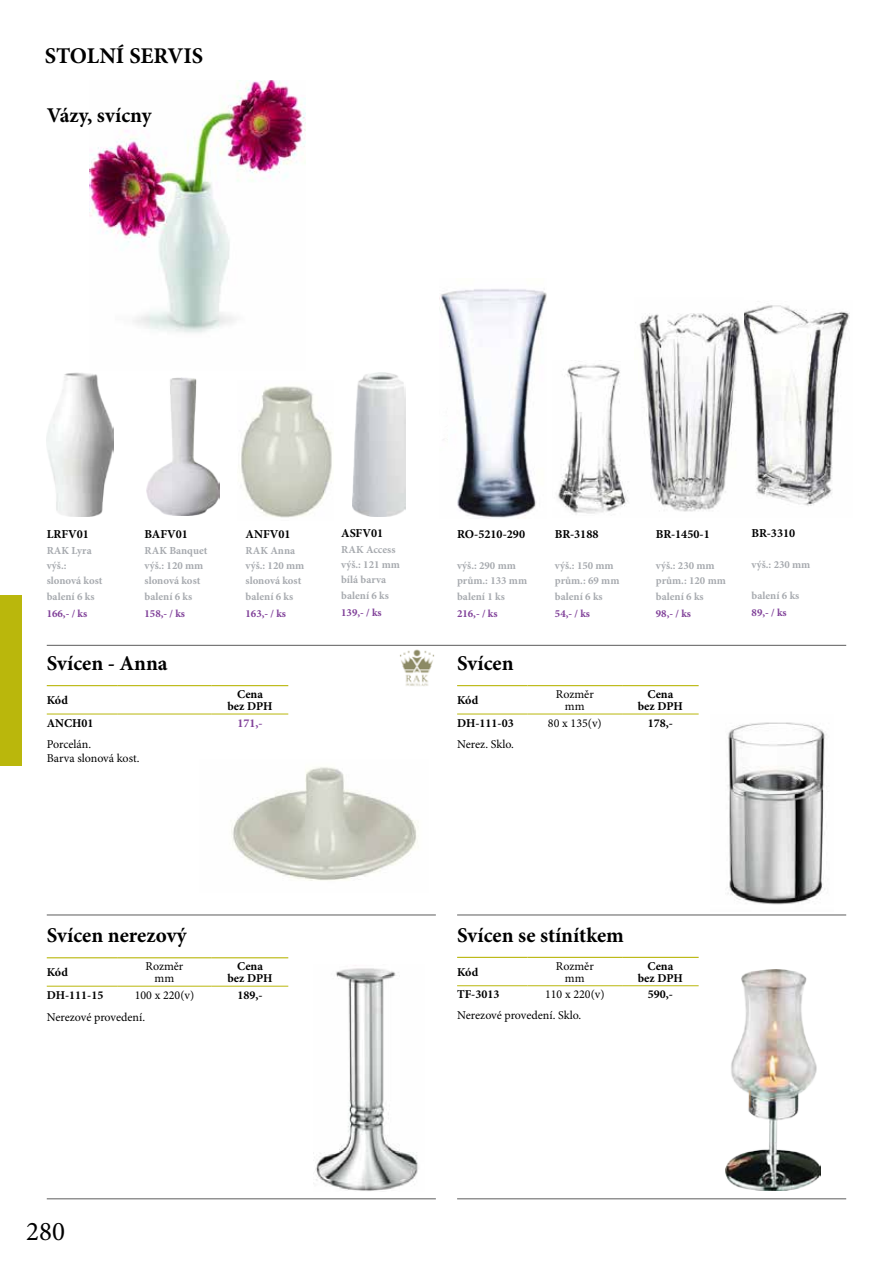
<style>
.page{position:relative;width:893px;height:1263px;background:#fff}
.page>*{position:absolute;margin:0;border:0;box-sizing:border-box;transform-origin:0 0}
.t1{font:27px "Minion Pro";color:#000}
.t2{font:700 22.5px "Minion Pro";letter-spacing:-.005em;color:#000}
.t3{font:700 21px "Minion Pro";color:#000}
.t4{font:700 12.15px "Minion Pro";color:#000}
.t5{font:12px/12px "Minion Pro";color:#000;text-align:center}
.t6{font:700 12px/12px "Minion Pro";color:#000;text-align:center}
.t7{font:700 12px "Minion Pro";color:#7f3f98}
.t8{font:700 10.8px/14.7px "Minion Pro";color:#a7aaaf}
.t9{font:700 10.8px "Minion Pro";color:#7f3f98}
</style>
<div class="page">
<div style="left:0;top:595px;width:21px;height:170px;background:#bab70c"></div>
<img style="left:90px;top:80px;width:215px;height:253px">
<hr style="left:47px;top:645px;width:799px;height:1px;background:#5c5c5c">
<hr style="left:47px;top:1198px;width:389px;height:1px;background:#5c5c5c">
<hr style="left:457px;top:914px;width:389px;height:1px;background:#5c5c5c">
<hr style="left:47px;top:914px;width:389px;height:1px;background:#5c5c5c">
<hr style="left:457px;top:1198px;width:389px;height:1px;background:#5c5c5c">
<hr style="left:47px;top:685px;width:70px;height:1px;background:#bab70c">
<hr style="left:212px;top:685px;width:76px;height:1px;background:#bab70c">
<hr style="left:47px;top:714px;width:70px;height:1px;background:#bab70c">
<hr style="left:212px;top:714px;width:76px;height:1px;background:#bab70c">
<hr style="left:117px;top:685px;width:95px;height:1px;background:#bab70c">
<hr style="left:117px;top:714px;width:95px;height:1px;background:#bab70c">
<hr style="left:457px;top:685px;width:70px;height:1px;background:#bab70c">
<hr style="left:622px;top:685px;width:77px;height:1px;background:#bab70c">
<hr style="left:457px;top:714px;width:70px;height:1px;background:#bab70c">
<hr style="left:622px;top:714px;width:77px;height:1px;background:#bab70c">
<hr style="left:527px;top:685px;width:95px;height:1px;background:#bab70c">
<hr style="left:527px;top:714px;width:95px;height:1px;background:#bab70c">
<hr style="left:47px;top:957px;width:70px;height:1px;background:#bab70c">
<hr style="left:212px;top:957px;width:76px;height:1px;background:#bab70c">
<hr style="left:47px;top:986px;width:70px;height:1px;background:#bab70c">
<hr style="left:212px;top:986px;width:76px;height:1px;background:#bab70c">
<hr style="left:117px;top:957px;width:95px;height:1px;background:#bab70c">
<hr style="left:117px;top:986px;width:95px;height:1px;background:#bab70c">
<hr style="left:457px;top:957px;width:70px;height:1px;background:#bab70c">
<hr style="left:622px;top:957px;width:77px;height:1px;background:#bab70c">
<hr style="left:457px;top:985px;width:70px;height:1px;background:#bab70c">
<hr style="left:622px;top:985px;width:77px;height:1px;background:#bab70c">
<hr style="left:527px;top:957px;width:95px;height:1px;background:#bab70c">
<hr style="left:527px;top:985px;width:95px;height:1px;background:#bab70c">
<img style="left:744px;top:305px;width:106px;height:201px">
<img style="left:635px;top:313px;width:109px;height:199px">
<img style="left:558px;top:360px;width:80px;height:155px">
<img style="left:440px;top:289px;width:107px;height:229px">
<img style="left:47px;top:373px;width:66px;height:144px">
<img style="left:353px;top:373px;width:53px;height:144px">
<img style="left:241px;top:386px;width:91px;height:132px">
<img style="left:147px;top:378px;width:73px;height:138px">
<img style="left:230px;top:767px;width:189px;height:114px">
<img style="left:727px;top:722px;width:100px;height:183px">
<img style="left:725px;top:969px;width:96px;height:222px">
<img style="left:315px;top:965px;width:103px;height:226px">
<img style="left:400px;top:649px;width:35px;height:37px">
<h2 class="t2" style="left:45px;top:40px;width:160px">STOLNÍ SERVIS</h2>
<h3 class="t3" style="left:47px;top:100px;width:106px">Vázy, svícny</h3>
<p class="t4" style="left:47px;top:525px;width:44px">LRFV01</p>
<p class="t8" style="left:47px;top:543px;width:57px">RAK Lyra výš.: slonová kost</p>
<p class="t8" style="left:47px;top:589px;width:49px">balení 6 ks</p>
<p class="t9" style="left:47px;top:606px;width:42px">166,- / ks</p>
<p class="t4" style="left:145px;top:525px;width:45px">BAFV01</p>
<p class="t8" style="left:145px;top:543px;width:64px">RAK Banquet výš.: 120 mm slonová kost</p>
<p class="t8" style="left:145px;top:589px;width:49px">balení 6 ks</p>
<p class="t9" style="left:145px;top:606px;width:42px">158,- / ks</p>
<p class="t4" style="left:246px;top:525px;width:47px">ANFV01</p>
<p class="t8" style="left:246px;top:543px;width:60px">RAK Anna výš.: 120 mm slonová kost</p>
<p class="t8" style="left:246px;top:589px;width:49px">balení 6 ks</p>
<p class="t9" style="left:246px;top:606px;width:42px">163,- / ks</p>
<p class="t4" style="left:341px;top:524px;width:43px">ASFV01</p>
<p class="t8" style="left:341px;top:542px;width:60px">RAK Access výš.: 121 mm bílá barva</p>
<p class="t8" style="left:341px;top:588px;width:49px">balení 6 ks</p>
<p class="t9" style="left:341px;top:605px;width:42px">139,- / ks</p>
<p class="t4" style="left:457px;top:525px;width:69px">RO-5210-290</p>
<p class="t8" style="left:457px;top:558px;width:71px">výš.: 290 mm prům.: 133 mm</p>
<p class="t8" style="left:457px;top:589px;width:49px">balení 1 ks</p>
<p class="t9" style="left:457px;top:606px;width:42px">216,- / ks</p>
<h3 class="t3" style="left:47px;top:648px;width:123px">Svícen - Anna</h3>
<h3 class="t3" style="left:457px;top:648px;width:58px">Svícen</h3>
<p class="t4" style="left:555px;top:525px;width:45px">BR-3188</p>
<p class="t8" style="left:555px;top:558px;width:66px">výš.: 150 mm prům.: 69 mm</p>
<p class="t8" style="left:555px;top:589px;width:49px">balení 6 ks</p>
<p class="t9" style="left:555px;top:606px;width:37px">54,- / ks</p>
<p class="t4" style="left:656px;top:525px;width:55px">BR-1450-1</p>
<p class="t8" style="left:656px;top:558px;width:71px">výš.: 230 mm prům.: 120 mm</p>
<p class="t8" style="left:656px;top:589px;width:49px">balení 6 ks</p>
<p class="t9" style="left:656px;top:606px;width:37px">98,- / ks</p>
<p class="t6" style="left:47px;top:694px;width:23px">Kód</p>
<p class="t6" style="left:227px;top:688px;width:47px">Cena bez DPH</p>
<p class="t6" style="left:47px;top:717px;width:48px">ANCH01</p>
<p class="t7" style="left:237px;top:714px;width:27px">171,-</p>
<p class="t5" style="left:47px;top:737px;width:94px;line-height:14.4px;text-align:left">Porcelán.<br>Barva slonová kost.</p>
<p class="t6" style="left:457px;top:694px;width:23px">Kód</p>
<p class="t5" style="left:556px;top:688px;width:39px">Rozměr mm</p>
<p class="t6" style="left:638px;top:688px;width:47px">Cena bez DPH</p>
<p class="t6" style="left:457px;top:717px;width:58px">DH-111-03</p>
<p class="t5" style="left:548px;top:717px;width:55px">80 x 135(v)</p>
<p class="t6" style="left:648px;top:717px;width:27px">178,-</p>
<p class="t5" style="left:457px;top:738px;width:58px">Nerez. Sklo.</p>
<p class="t4" style="left:752px;top:524px;width:45px">BR-3310</p>
<p class="t8" style="left:752px;top:557px;width:60px">výš.: 230 mm</p>
<p class="t8" style="left:752px;top:588px;width:49px">balení 6 ks</p>
<p class="t9" style="left:752px;top:605px;width:37px">89,- / ks</p>
<h3 class="t3" style="left:47px;top:920px;width:141px">Svícen nerezový</h3>
<h3 class="t3" style="left:457px;top:920px;width:168px">Svícen se stínítkem</h3>
<p class="t6" style="left:47px;top:966px;width:23px">Kód</p>
<p class="t5" style="left:146px;top:960px;width:39px">Rozměr mm</p>
<p class="t6" style="left:227px;top:960px;width:47px">Cena bez DPH</p>
<p class="t6" style="left:47px;top:989px;width:58px">DH-111-15</p>
<p class="t5" style="left:135px;top:989px;width:61px">100 x 220(v)</p>
<p class="t6" style="left:237px;top:989px;width:27px">189,-</p>
<p class="t5" style="left:47px;top:1011px;width:100px">Nerezové provedení.</p>
<p class="t6" style="left:457px;top:966px;width:23px">Kód</p>
<p class="t5" style="left:556px;top:960px;width:39px">Rozměr mm</p>
<p class="t6" style="left:638px;top:960px;width:47px">Cena bez DPH</p>
<p class="t6" style="left:457px;top:988px;width:44px">TF-3013</p>
<p class="t5" style="left:545px;top:989px;width:61px">110 x 220(v)</p>
<p class="t6" style="left:648px;top:988px;width:27px">590,-</p>
<p class="t5" style="left:457px;top:1009px;width:126px">Nerezové provedení. Sklo.</p>
<h1 class="t1" style="left:26px;top:1213px;width:40px">280</h1>
</div>
